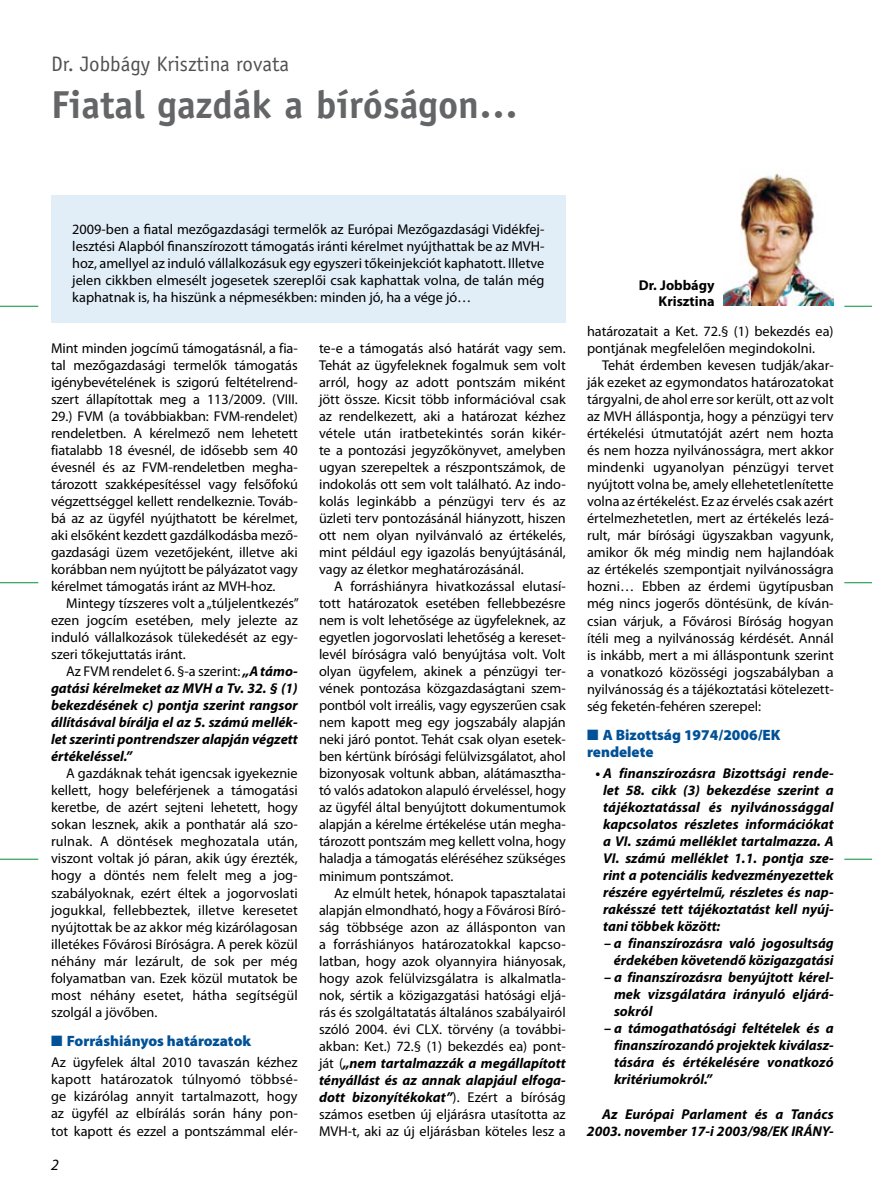
<style>
.page{position:relative;width:872px;height:1191px;background:#fff}
.page>*{position:absolute;margin:0;border:0;box-sizing:border-box;transform-origin:0 0}
.t1{font:700 39px "Officina CEH Sans";color:#646567}
.t2{font:21px "Officina CEH Sans";color:#515153}
.t3{font:italic 15.75px "Myriad Pro";color:#000}
.t4{font:900 15px/17px "Myriad Pro";color:#005197}
.t5{font:14.25px/17px "Myriad Pro";color:#000;text-align:justify}
.t6{font:italic 700 14.25px/17px "Myriad Pro";color:#000;text-align:justify}
.t7{font:700 14.25px/15.8px "Myriad Pro";color:#000;text-align:right}
.s1{font-weight:400;font-style:normal}
.s2{font-weight:700;font-style:italic}
</style>
<div class="page">
<hr style="left:0;top:582px;width:38px;height:1px;background:#009036">
<svg style="left:844px;top:582px;width:28px;height:1px"></svg>
<hr style="left:0;top:306px;width:38px;height:1px;background:#009036">
<svg style="left:844px;top:306px;width:28px;height:1px"></svg>
<hr style="left:0;top:859px;width:38px;height:1px;background:#009036">
<svg style="left:844px;top:859px;width:28px;height:1px"></svg>
<div style="left:51px;top:196px;width:515px;height:127px;background:#e1edf7"></div>
<img style="left:723px;top:173px;width:110px;height:133px">
<h2 class="t2" style="left:51px;top:52px;width:240px">Dr. Jobbágy Krisztina rovata</h2>
<h1 class="t1" style="left:51px;top:80px;width:469px">Fiatal gazdák a bíróságon…</h1>
<p class="t5" style="left:72px;top:221px;width:474px">2009-ben a fiatal mezőgazdasági termelők az Európai Mezőgazdasági Vidékfej&shy;lesztési Alapból finanszírozott támogatás iránti kérelmet nyújthattak be az MVH&shy;hoz, amellyel az induló vállalkozásuk egy egyszeri tőkeinjekciót kaphatott. Illetve jelen cikkben elmesélt jogesetek szereplői csak kaphattak volna, de talán még kaphatnak is, ha hiszünk a népmesékben: minden jó, ha a vége jó…</p>
<p class="t5" style="left:51px;top:340px;width:248px">Mint minden jogcímű támogatásnál, a fia&shy;tal mezőgazdasági termelők támogatás igénybevételének is szigorú feltételrend&shy;szert állapítottak meg a 113/2009. (VIII.<br>29.) FVM (a továbbiakban: FVM-rendelet) rendeletben. A kérelmező nem lehetett fiatalabb 18 évesnél, de idősebb sem 40 évesnél és az FVM-rendeletben megha&shy;tározott szakképesítéssel vagy felsőfokú végzettséggel kellett rendelkeznie. Továb&shy;bá az az ügyfél nyújthatott be kérelmet, aki elsőként kezdett gazdálkodásba mező&shy;gazdasági üzem vezetőjeként, illetve aki korábban nem nyújtott be pályázatot vagy kérelmet támogatás iránt az MVH-hoz.</p>
<p class="t5" style="left:51px;top:595px;width:249px;text-indent:15px">Mintegy tízszeres volt a „túljelentkezés” ezen jogcím esetében, mely jelezte az induló vállalkozások tülekedését az egy&shy;szeri tőkejuttatás iránt.</p>
<p class="t6" style="left:51px;top:663px;width:248px;text-indent:15px"><span class="s1">Az FVM rendelet 6. §-a szerint:</span> „A támo&shy;gatási kérelmeket az MVH a Tv. 32. § (1) bekezdésének c) pontja szerint rangsor állításával bírálja el az 5. számú mellék&shy;let szerinti pontrendszer alapján végzett értékeléssel.”</p>
<p class="t5" style="left:51px;top:765px;width:248px;text-indent:15px">A gazdáknak tehát igencsak igyekeznie kellett, hogy beleférjenek a támogatási keretbe, de azért sejteni lehetett, hogy sokan lesznek, akik a ponthatár alá szo&shy;rulnak. A döntések meghozatala után, viszont voltak jó páran, akik úgy érezték, hogy a döntés nem felelt meg a jog&shy;szabályoknak, ezért éltek a jogorvoslati jogukkal, fellebbeztek, illetve keresetet nyújtottak be az akkor még kizárólagosan illetékes Fővárosi Bíróságra. A perek közül néhány már lezárult, de sok per még folyamatban van. Ezek közül mutatok be most néhány esetet, hátha segítségül szolgál a jövőben.</p>
<p class="t4" style="left:51px;top:1032px;width:202px">■ Forráshiányos határozatok</p>
<p class="t5" style="left:51px;top:1054px;width:248px">Az ügyfelek által 2010 tavaszán kézhez kapott határozatok túlnyomó többsé&shy;ge kizárólag annyit tartalmazott, hogy az ügyfél az elbírálás során hány pon&shy;tot kapott és ezzel a pontszámmal elér-</p>
<p class="t3" style="left:51px;top:1155px;width:9px">2</p>
<p class="t5" style="left:319px;top:340px;width:248px">te-e a támogatás alsó határát vagy sem.<br>Tehát az ügyfeleknek fogalmuk sem volt arról, hogy az adott pontszám miként jött össze. Kicsit több információval csak az rendelkezett, aki a határozat kézhez vétele után iratbetekintés során kikér&shy;te a pontozási jegyzőkönyvet, amelyben ugyan szerepeltek a részpontszámok, de indokolás ott sem volt található. Az indo&shy;kolás leginkább a pénzügyi terv és az üzleti terv pontozásánál hiányzott, hiszen ott nem olyan nyilvánvaló az értékelés, mint például egy igazolás benyújtásánál, vagy az életkor meghatározásánál.</p>
<p class="t5" style="left:319px;top:578px;width:248px;text-indent:15px">A forráshiányra hivatkozással elutasí&shy;tott határozatok esetében fellebbezésre nem is volt lehetősége az ügyfeleknek, az egyetlen jogorvoslati lehetőség a kereset&shy;levél bíróságra való benyújtása volt. Volt olyan ügyfelem, akinek a pénzügyi ter&shy;vének pontozása közgazdaságtani szem&shy;pontból volt irreális, vagy egyszerűen csak nem kapott meg egy jogszabály alapján neki járó pontot. Tehát csak olyan esetek&shy;ben kértünk bírósági felülvizsgálatot, ahol bizonyosak voltunk abban, alátámasztha&shy;tó valós adatokon alapuló érveléssel, hogy az ügyfél által benyújtott dokumentumok alapján a kérelme értékelése után megha&shy;tározott pontszám meg kellett volna, hogy haladja a támogatás eléréséhez szükséges minimum pontszámot.</p>
<p class="t5" style="left:319px;top:884px;width:248px;text-indent:15px">Az elmúlt hetek, hónapok tapasztalatai alapján elmondható, hogy a Fővárosi Bíró&shy;ság többsége azon az állásponton van a forráshiányos határozatokkal kapcso&shy;latban, hogy azok olyannyira hiányosak, hogy azok felülvizsgálatra is alkalmatla&shy;nok, sértik a közigazgatási hatósági eljá&shy;rás és szolgáltatatás általános szabályairól szóló 2004. évi CLX. törvény (a további&shy;akban: Ket.) 72.§ (1) bekezdés ea) pont&shy;ját (<span class="s2">„nem tartalmazzák a megállapított tényállást és az annak alapjául elfoga&shy;dott bizonyítékokat”</span>). Ezért a bíróság számos esetben új eljárásra utasította az MVH-t, aki az új eljárásban köteles lesz a</p>
<p class="t7" style="left:639px;top:277px;width:77px">Dr. Jobbágy<br>Krisztina</p>
<p class="t5" style="left:587px;top:323px;width:248px">határozatait a Ket. 72.§ (1) bekezdés ea) pontjának megfelelően megindokolni.</p>
<p class="t5" style="left:587px;top:357px;width:248px;text-indent:15px">Tehát érdemben kevesen tudják/akar&shy;ják ezeket az egymondatos határozatokat tárgyalni, de ahol erre sor került, ott az volt az MVH álláspontja, hogy a pénzügyi terv értékelési útmutatóját azért nem hozta és nem hozza nyilvánosságra, mert akkor mindenki ugyanolyan pénzügyi tervet nyújtott volna be, amely ellehetetlenítette volna az értékelést. Ez az érvelés csak azért értelmezhetetlen, mert az értékelés lezá&shy;rult, már bírósági ügyszakban vagyunk, amikor ők még mindig nem hajlandóak az értékelés szempontjait nyilvánosságra hozni… Ebben az érdemi ügytípusban még nincs jogerős döntésünk, de kíván&shy;csian várjuk, a Fővárosi Bíróság hogyan ítéli meg a nyilvánosság kérdését. Annál is inkább, mert a mi álláspontunk szerint a vonatkozó közösségi jogszabályban a nyilvánosság és a tájékoztatási kötelezett&shy;ség feketén-fehéren szerepel:</p>
<p class="t4" style="left:587px;top:726px;width:195px">■ A Bizottság 1974/2006/EK rendelete</p>
<p class="t6" style="left:603px;top:765px;width:232px;text-indent:-8px">• A finanszírozásra Bizottsági rende&shy;let 58. cikk (3) bekezdése szerint a tájékoztatással és nyilvánossággal kapcsolatos részletes információkat a VI. számú melléklet tartalmazza. A VI. számú melléklet 1.1. pontja sze&shy;rint a potenciális kedvezményezettek részére egyértelmű, részletes és nap&shy;rakésszé tett tájékoztatást kell nyúj&shy;tani többek között:</p>
<p class="t6" style="left:604px;top:935px;width:231px;text-align:right">– a finanszírozásra való jogosultság érdekében követendő közigazgatási</p>
<p class="t6" style="left:614px;top:969px;width:221px;text-indent:-10px">– a finanszírozásra benyújtott kérel&shy;mek vizsgálatára irányuló eljárá&shy;sokról</p>
<p class="t6" style="left:614px;top:1020px;width:221px;text-indent:-10px">– a támogathatósági feltételek és a finanszírozandó projektek kiválasz&shy;tására és értékelésére vonatkozó kritériumokról.”</p>
<p class="t6" style="left:587px;top:1105px;width:248px;text-align:right">Az Európai Parlament és a Tanács<br>2003. november 17-i 2003/98/EK IRÁNY-</p>
</div>
